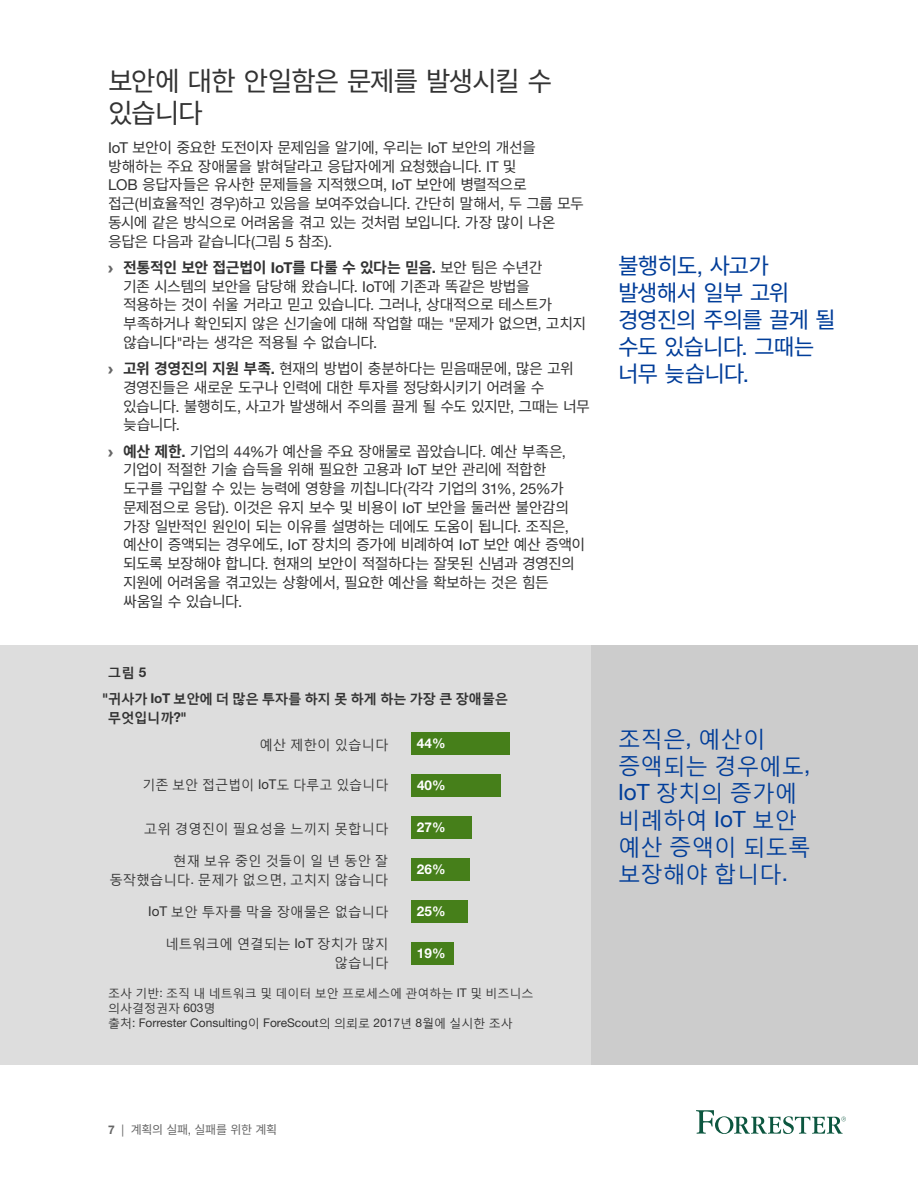
<style>
.page{position:relative;width:918px;height:1188px;background:#fff}
.page>*{position:absolute;margin:0;border:0;box-sizing:border-box;transform-origin:0 0}
.Heading_2{font:27px/31.5px "Noto Sans CJ Kkr";letter-spacing:-.055em;color:#333}
.t1{font:22.5px/27px "Malgun Gothic";color:#003d99}
.Call-out_blue{font:22.5px/27px "Noto Sans CJ Kkr";letter-spacing:-.055em;color:#003d99}
.t2{font:15px/18.8px "Noto Sans CJ Kkr";letter-spacing:-.04em;color:#333}
.t3{font:13.5px/18.8px "Malgun Gothic";color:#333;text-align:right}
.t4{font:700 13.5px/18.8px "Malgun Gothic";letter-spacing:-.03em;color:#333}
.t5{font:700 13.5px "Helvetica Neue LT Std";color:#fff}
.t6{font:12px/15px "Malgun Gothic";color:#333}
.t7{font:12px "Noto Sans CJ Kkr";letter-spacing:-.03em;color:#666}
.s1{font-family:"Helvetica Neue LT Std"}
.s2{font-family:"Arial";font-weight:900;color:#666}
.s3{font-weight:700}
.s4{font-family:"Helvetica Neue LT Std";font-weight:700}
</style>
<div class="page">
<svg style="left:696px;top:1110px;width:150px;height:24px"></svg>
<div style="left:0;top:645px;width:918px;height:420px;background:#ddd"></div>
<div style="left:591px;top:645px;width:327px;height:420px;background:#ccc"></div>
<div style="left:411px;top:732px;width:99px;height:23px;background:#467f1a"></div>
<div style="left:411px;top:774px;width:90px;height:23px;background:#467f1a"></div>
<div style="left:411px;top:816px;width:61px;height:23px;background:#467f1a"></div>
<div style="left:411px;top:858px;width:59px;height:23px;background:#467f1a"></div>
<div style="left:411px;top:900px;width:56px;height:23px;background:#467f1a"></div>
<div style="left:411px;top:942px;width:43px;height:23px;background:#467f1a"></div>
<p class="Heading_2" style="left:108px;top:66px;width:446px">보안에 대한 안일함은 문제를 발생시킬 수 있습니다</p>
<p class="t2" style="left:108px;top:138px;width:477px"><span class="s1">IoT</span> 보안이 중요한 도전이자 문제임을 알기에<span class="s1">,</span> 우리는 <span class="s1">IoT</span> 보안의 개선을 방해하는 주요 장애물을 밝혀달라고 응답자에게 요청했습니다<span class="s1">. IT</span> 및<br><span class="s1">LOB</span> 응답자들은 유사한 문제들을 지적했으며<span class="s1">, IoT</span> 보안에 병렬적으로 접근<span class="s1">(</span>비효율적인 경우<span class="s1">)</span>하고 있음을 보여주었습니다<span class="s1">.</span> 간단히 말해서<span class="s1">,</span> 두 그룹 모두 동시에 같은 방식으로 어려움을 겪고 있는 것처럼 보입니다<span class="s1">.</span> 가장 많이 나온 응답은 다음과 같습니다<span class="s1">(</span>그림 <span class="s1">5</span> 참조<span class="s1">).</span></p>
<p class="t2" style="left:123px;top:258px;width:465px;text-indent:-15px"><span class="s2">›</span> <span class="s3">전통적인 보안 접근법이</span> <span class="s4">IoT</span><span class="s3">를 다룰 수 있다는 믿음</span><span class="s4">.</span> 보안 팀은 수년간<br>기존 시스템의 보안을 담당해 왔습니다<span class="s1">. IoT</span>에 기존과 똑같은 방법을 적용하는 것이 쉬울 거라고 믿고 있습니다<span class="s1">.</span> 그러나<span class="s1">,</span> 상대적으로 테스트가 부족하거나 확인되지 않은 신기술에 대해 작업할 때는 <span class="s1">"</span>문제가 없으면<span class="s1">,</span> 고치지 않습니다<span class="s1">"</span>라는 생각은 적용될 수 없습니다<span class="s1">.</span></p>
<p class="t2" style="left:123px;top:359px;width:469px;text-indent:-15px"><span class="s2">›</span> <span class="s3">고위 경영진의 지원 부족</span><span class="s4">.</span> 현재의 방법이 충분하다는 믿음때문에<span class="s1">,</span> 많은 고위 경영진들은 새로운 도구나 인력에 대한 투자를 정당화시키기 어려울 수 있습니다<span class="s1">.</span> 불행히도<span class="s1">,</span> 사고가 발생해서 주의를 끌게 될 수도 있지만<span class="s1">,</span> 그때는 너무 늦습니다<span class="s1">.</span></p>
<p class="t2" style="left:123px;top:442px;width:464px;text-indent:-15px"><span class="s2">›</span> <span class="s3">예산 제한</span><span class="s4">.</span> 기업의 <span class="s1">44%</span>가 예산을 주요 장애물로 꼽았습니다<span class="s1">.</span> 예산 부족은<span class="s1">, </span>기업이 적절한 기술 습득을 위해 필요한 고용과 <span class="s1">IoT</span> 보안 관리에 적합한 도구를 구입할 수 있는 능력에 영향을 끼칩니다<span class="s1">(</span>각각 기업의 <span class="s1">31%, 25%</span>가 문제점으로 응답<span class="s1">).</span> 이것은 유지 보수 및 비용이 <span class="s1">IoT</span> 보안을 둘러싼 불안감의 가장 일반적인 원인이 되는 이유를 설명하는 데에도 도움이 됩니다<span class="s1">.</span> 조직은<span class="s1">, </span>예산이 증액되는 경우에도<span class="s1">, IoT</span> 장치의 증가에 비례하여 <span class="s1">IoT</span> 보안 예산 증액이 되도록 보장해야 합니다<span class="s1">.</span> 현재의 보안이 적절하다는 잘못된 신념과 경영진의 지원에 어려움을 겪고있는 상황에서<span class="s1">,</span> 필요한 예산을 확보하는 것은 힘든 싸움일 수 있습니다<span class="s1">.</span></p>
<p class="t4" style="left:108px;top:663px;width:40px">그림 <span class="s1">5</span></p>
<p class="t4" style="left:108px;top:689px;width:402px;text-indent:-6px"><span class="s1">"</span>귀사가 <span class="s1">IoT</span> 보안에 더 많은 투자를 하지 못 하게 하는 가장 큰 장애물은 무엇입니까<span class="s1">?"</span></p>
<p class="t3" style="left:259px;top:735px;width:131px">예산 제한이 있습니다</p>
<p class="t5" style="left:417px;top:735px;width:30px">44%</p>
<p class="t3" style="left:142px;top:775px;width:248px">기존 보안 접근법이 <span class="s1">IoT</span>도 다루고 있습니다</p>
<p class="t5" style="left:417px;top:777px;width:30px">40%</p>
<p class="t3" style="left:144px;top:819px;width:246px">고위 경영진이 필요성을 느끼지 못합니다</p>
<p class="t5" style="left:417px;top:819px;width:30px">27%</p>
<p class="t3" style="left:109px;top:851px;width:281px">현재보유중인것들이일년동안잘 동작했습니다<span class="s1">.</span> 문제가 없으면<span class="s1">,</span> 고치지 않습니다</p>
<p class="t5" style="left:417px;top:861px;width:30px">26%</p>
<p class="t3" style="left:148px;top:902px;width:242px"><span class="s1">IoT</span> 보안 투자를 막을 장애물은 없습니다</p>
<p class="t5" style="left:417px;top:903px;width:30px">25%</p>
<p class="t3" style="left:165px;top:934px;width:225px">네트워크에 연결되는 <span class="s1">IoT</span> 장치가 많지 않습니다</p>
<p class="t5" style="left:417px;top:945px;width:30px">19%</p>
<p class="t6" style="left:108px;top:986px;width:427px">조사 기반<span class="s1">:</span> 조직 내 네트워크 및 데이터 보안 프로세스에 관여하는 <span class="s1">IT</span> 및 비즈니스 의사결정권자 <span class="s1">603</span>명<br>출처<span class="s1">: Forrester Consulting</span>이 <span class="s1">ForeScout</span>의 의뢰로 <span class="s1">2017</span>년 <span class="s1">8</span>월에 실시한 조사</p>
<p class="Call-out_blue" style="left:618px;top:253px;width:220px">불행히도<span class="s1">,</span> 사고가 발생해서 일부 고위 경영진의 주의를 끌게 될 수도 있습니다<span class="s1">.</span> 그때는 너무 늦습니다<span class="s1">.</span></p>
<p class="t1" style="left:618px;top:725px;width:194px">조직은<span class="s1">,</span> 예산이 증액되는 경우에도<span class="s1">,<br>IoT</span> 장치의 증가에 비례하여 <span class="s1">IoT</span> 보안 예산 증액이 되도록 보장해야 합니다<span class="s1">.</span></p>
<p class="t7" style="left:108px;top:1123px;width:171px"><span class="s4">7</span> <span class="s1">|</span> 계획의 실패<span class="s1">,</span> 실패를 위한 계획</p>
</div>
